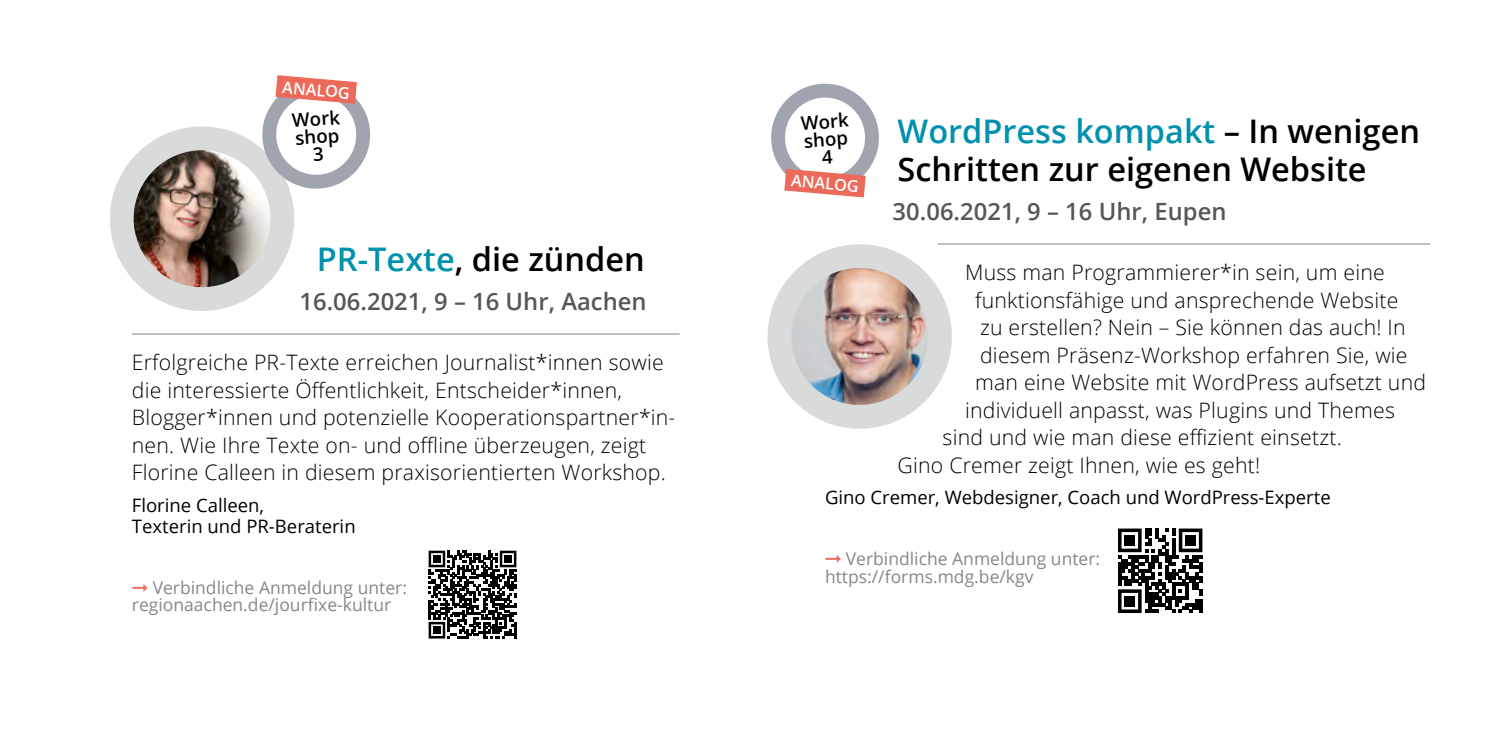
<style>
.page{position:relative;width:1489px;height:745px;background:#fff}
.page>*{position:absolute;margin:0;border:0;box-sizing:border-box;transform-origin:0 0}
.Titel_WS{font:600 32.5px/37.5px "Open Sans";color:#000}
.Datum{font:600 23.75px "Open Sans";color:#565655}
.fließ_9_10_open{font:300 21.25px/27.5px "Open Sans";letter-spacing:.01em;color:#000}
.Datum-2{font:600 18.75px "Open Sans";color:#000}
._7_5{font:18.5px/21.5px "Open Sans";color:#000}
._7_5-2{font:17.5px/17.5px "Open Sans";color:#868786}
.Datum-3{font:600 16.25px "Open Sans";color:#fff}
.s1{color:#0091ae}
.s2{color:#ed695a}
</style>
<div class="page">
<hr style="left:937px;top:243px;width:493px;height:1px;background:#9c9c9d">
<img style="left:767px;top:243px;width:185px;height:186px">
<hr style="left:132px;top:333px;width:547px;height:1px;background:#9c9c9d">
<svg style="left:1118px;top:528px;width:84px;height:84px"></svg>
<div style="left:1124px;top:535px;width:10px;height:10px;background:#000"></div>
<div style="left:1185px;top:535px;width:10px;height:10px;background:#000"></div>
<div style="left:1124px;top:595px;width:10px;height:11px;background:#000"></div>
<svg style="left:428px;top:550px;width:88px;height:88px"></svg>
<div style="left:433px;top:555px;width:7px;height:7px;background:#000"></div>
<div style="left:504px;top:555px;width:7px;height:7px;background:#000"></div>
<div style="left:433px;top:626px;width:7px;height:7px;background:#000"></div>
<svg style="left:110px;top:75px;width:260px;height:236px"></svg>
<svg style="left:771px;top:83px;width:108px;height:114px"></svg>
<p class="Datum-3" style="left:283px;top:76px;width:69px;rotate:5deg">ANALOG</p>
<p class="Datum-2" style="left:291px;top:107px;width:49px;rotate:-4deg">Work</p>
<p class="Datum-2" style="left:294px;top:125px;width:46px;rotate:-4deg">shop</p>
<p class="Titel_WS" style="left:317px;top:239px;width:329px"><span class="s1">PR-Texte</span>, die zünden</p>
<p class="Datum" style="left:299px;top:285px;width:349px">16.06.2021, 9 – 16 Uhr, Aachen</p>
<p class="fließ_9_10_open" style="left:132px;top:348px;width:545px">Erfolgreiche PR-Texte erreichen Journalist*innen sowie die interessierte Öffentlichkeit, Entscheider*innen, Blogger*innen und potenzielle Kooperationspartner*in&shy;nen. Wie Ihre Texte on- und offline überzeugen, zeigt Florine Calleen in diesem praxisorientierten Workshop.</p>
<p class="_7_5" style="left:132px;top:493px;width:225px">Florine Calleen,<br>Texterin und PR-Beraterin</p>
<p class="_7_5-2" style="left:132px;top:578px;width:277px"><span class="s2">➞</span> Verbindliche Anmeldung unter: regionaachen.de/jourfixe-kultur</p>
<p class="Datum-2" style="left:800px;top:110px;width:49px;rotate:-4deg">Work</p>
<p class="Datum-2" style="left:803px;top:128px;width:46px;rotate:-4deg">shop</p>
<p class="Datum-3" style="left:792px;top:169px;width:69px;rotate:5deg">ANALOG</p>
<p class="Titel_WS" style="left:897px;top:112px;width:524px"><span class="s1">WordPress kompakt</span> – In wenigen<br>Schritten zur eigenen Website</p>
<p class="Datum" style="left:892px;top:195px;width:335px">30.06.2021, 9 – 16 Uhr, Eupen</p>
<p class="fließ_9_10_open" style="left:965px;top:258px;width:421px">Muss man Programmierer*in sein, um eine</p>
<p class="fließ_9_10_open" style="left:975px;top:285px;width:425px">funktionsfähige und ansprechende Website</p>
<p class="fließ_9_10_open" style="left:980px;top:313px;width:427px">zu erstellen? Nein – Sie können das auch! In</p>
<p class="fließ_9_10_open" style="left:980px;top:340px;width:429px">diesem Präsenz-Workshop erfahren Sie, wie</p>
<p class="fließ_9_10_open" style="left:975px;top:368px;width:452px">man eine Website mit WordPress aufsetzt und</p>
<p class="fließ_9_10_open" style="left:965px;top:395px;width:431px">individuell anpasst, was Plugins und Themes</p>
<p class="fließ_9_10_open" style="left:942px;top:423px;width:400px">sind und wie man diese effizient einsetzt.</p>
<p class="fließ_9_10_open" style="left:897px;top:450px;width:364px">Gino Cremer zeigt Ihnen, wie es geht!</p>
<p class="_7_5" style="left:825px;top:486px;width:507px">Gino Cremer, Webdesigner, Coach und WordPress-Experte</p>
<p class="_7_5-2" style="left:825px;top:549px;width:277px"><span class="s2">➞</span> Verbindliche Anmeldung unter: https://forms.mdg.be/kgv</p>
</div>
